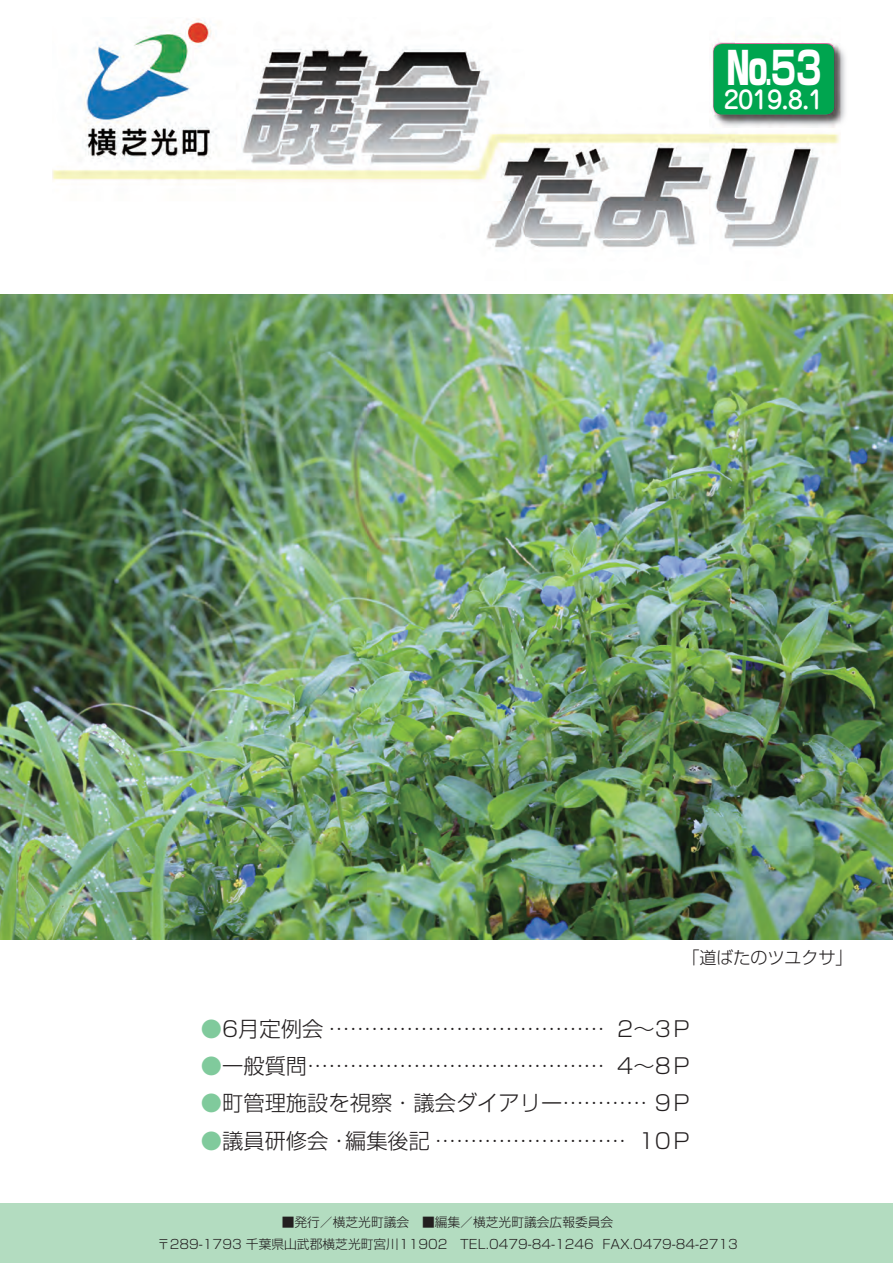
<style>
.page{position:relative;width:893px;height:1263px;background:#fff}
.page>*{position:absolute;margin:0;border:0;box-sizing:border-box;transform-origin:0 0}
.t1{font:700 44.7px "Shin Go Pro";color:#fff}
.t2{font:500 24.45px "Jun 34 Pro";color:#fff}
.t3{font:300 21.3px "Shin Go Pro";color:#231f20}
.t4{font:300 16.95px "Shin Go Pro";color:#231f20}
.t5{font:300 12.75px/21.3px "Shin Go Pro";color:#231f20;text-align:center}
.s1{color:#80ca9c}
</style>
<div class="page">
<img style="left:0;top:295px;width:893px;height:644px">
<img style="left:53px;top:18px;width:682px;height:230px">
<img style="left:735px;top:133px;width:105px;height:114px">
<img style="left:712px;top:43px;width:134px;height:85px">
<div style="left:713px;top:44px;width:121px;height:71px;background:#00a54f;border-radius:9px"></div>
<div style="left:0;top:1203px;width:893px;height:60px;background:#b3dcc0"></div>
<h1 class="t1" style="left:726px;top:33px;width:97px">№53</h1>
<p class="t2" style="left:724px;top:80px;width:102px">2019.8.1</p>
<p class="t4" style="left:682px;top:943px;width:172px">「道ばたのツユクサ」</p>
<p class="t3" style="left:201px;top:1011px;width:493px"><span class="s1">●</span>6月定例会 ………………………………… 2～3Ｐ</p>
<p class="t3" style="left:201px;top:1048px;width:493px"><span class="s1">●</span>一般質問…………………………………… 4～8Ｐ</p>
<p class="t3" style="left:201px;top:1086px;width:493px"><span class="s1">●</span>町管理施設を視察・議会ダイアリー………… 9Ｐ</p>
<p class="t3" style="left:201px;top:1123px;width:493px"><span class="s1">●</span>議員研修会・編集後記 ……………………… 10Ｐ</p>
<p class="t5" style="left:157px;top:1210px;width:582px">■発行／横芝光町議会　■編集／横芝光町議会広報委員会<br>〒289-1793 千葉県山武郡横芝光町宮川11902　TEL.0479-84-1246 FAX.0479-84-2713</p>
</div>
